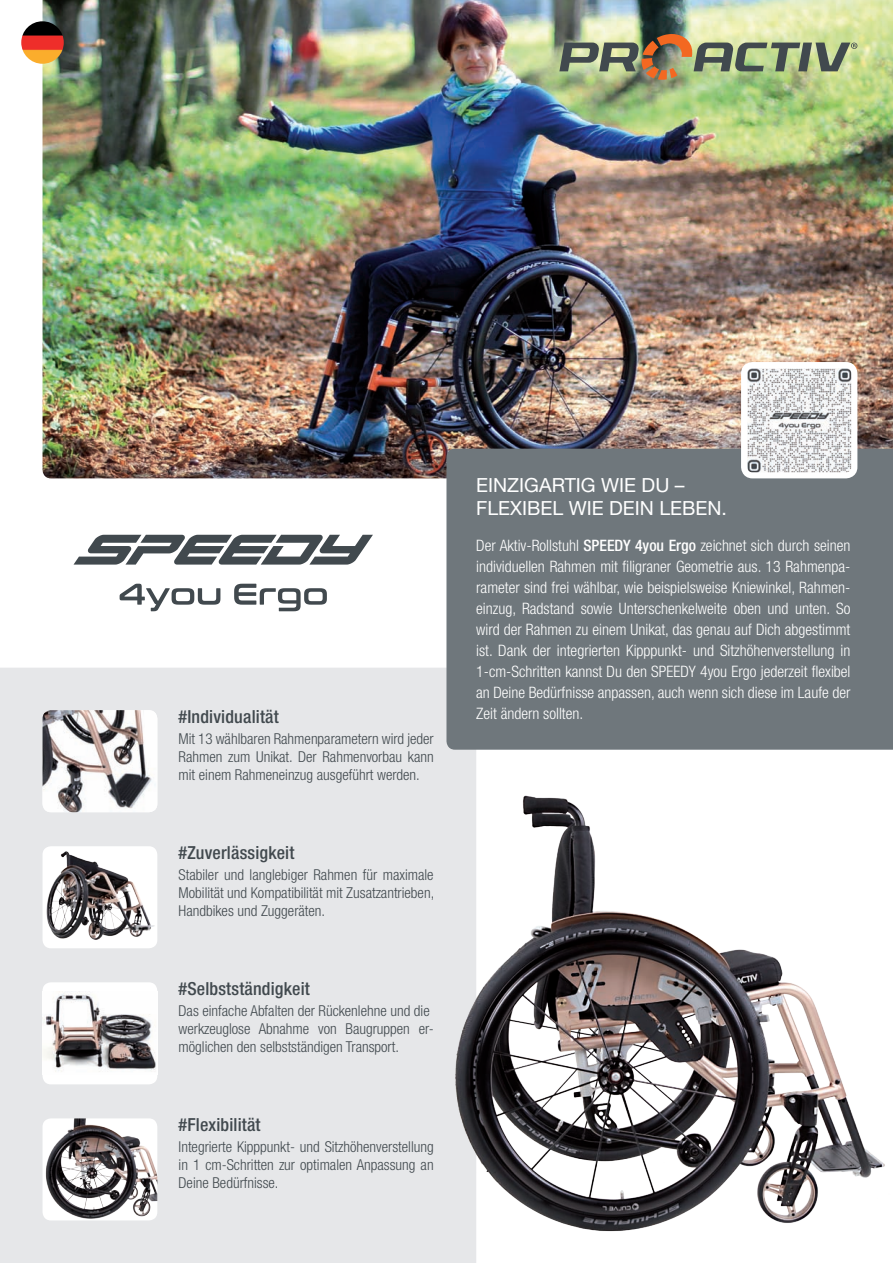
<style>
.page{position:relative;width:893px;height:1263px;background:#fff}
.page>*{position:absolute;margin:0;border:0;box-sizing:border-box;transform-origin:0 0}
.t1{font:19.5px/22.5px "Helvetica Neue LT Std";color:#fff}
.t2{font:500 condensed 18px "Helvetica Neue LT Std";letter-spacing:.01em;color:#41494e}
.t3{font:300 condensed 15.75px/21px "Helvetica Neue LT Std";color:#fff;text-align:justify}
.t4{font:300 condensed 15px/18px "Helvetica Neue LT Std";color:#41494e;text-align:justify}
.s1{font-weight:500}
</style>
<div class="page">
<img style="left:43px;top:0;width:850px;height:478px">
<div style="left:0;top:668px;width:476px;height:595px;background:#e6e7e9"></div>
<div style="left:446px;top:449px;width:447px;height:301px;background:#6f777c"></div>
<img style="left:559px;top:34px;width:298px;height:46px">
<div style="left:43px;top:982px;width:114px;height:102px;background:#fff;border-radius:9px"></div>
<img style="left:43px;top:993px;width:113px;height:79px">
<img style="left:43px;top:710px;width:114px;height:102px">
<img style="left:43px;top:846px;width:114px;height:102px">
<img style="left:446px;top:751px;width:439px;height:512px">
<img style="left:43px;top:1118px;width:114px;height:102px">
<img style="left:748px;top:369px;width:102px;height:102px">
<div style="left:741px;top:362px;width:116px;height:116px;border:6px solid #fff;border-radius:9px"></div>
<img style="left:21px;top:21px;width:43px;height:43px;border-radius:21px">
<svg style="left:74px;top:535px;width:299px;height:30px"></svg>
<svg style="left:234px;top:584px;width:93px;height:27px"></svg>
<svg style="left:120px;top:584px;width:100px;height:27px"></svg>
<p class="t1" style="left:476px;top:474px;width:252px">EINZIGARTIG WIE DU –<br>FLEXIBEL WIE DEIN LEBEN.</p>
<p class="t3" style="left:476px;top:535px;width:376px">Der Aktiv-Rollstuhl <span class="s1">SPEEDY 4you Ergo</span> zeichnet sich durch seinen individuellen Rahmen mit filigraner Geometrie aus. 13 Rahmenpa&shy;rameter sind frei wählbar, wie beispielsweise Kniewinkel, Rahmen&shy;einzug, Radstand sowie Unterschenkelweite oben und unten. So wird der Rahmen zu einem Unikat, das genau auf Dich abgestimmt ist. Dank der integrierten Kipppunkt- und Sitzhöhenverstellung in 1-cm-Schritten kannst Du den SPEEDY 4you Ergo jederzeit flexibel an Deine Bedürfnisse anpassen, auch wenn sich diese im Laufe der</p>
<p class="t2" style="left:179px;top:706px;width:102px">#Individualität</p>
<p class="t3" style="left:476px;top:703px;width:108px">Zeit ändern sollten.</p>
<p class="t4" style="left:179px;top:730px;width:257px">Mit 13 wählbaren Rahmenparametern wird jeder Rahmen zum Unikat. Der Rahmenvorbau kann mit einem Rahmeneinzug ausgeführt werden.</p>
<p class="t2" style="left:179px;top:842px;width:117px">#Zuverlässigkeit</p>
<p class="t4" style="left:179px;top:866px;width:257px">Stabiler und langlebiger Rahmen für maximale Mobilität und Kompatibilität mit Zusatzantrieben, Handbikes und Zuggeräten.</p>
<p class="t2" style="left:179px;top:978px;width:133px">#Selbstständigkeit</p>
<p class="t4" style="left:179px;top:1002px;width:257px;text-align:left">Das einfache Abfalten der Rückenlehne und die werkzeuglose Abnahme von Baugruppen er&shy;möglichen den selbstständigen Transport.</p>
<p class="t2" style="left:179px;top:1114px;width:84px">#Flexibilität</p>
<p class="t4" style="left:179px;top:1138px;width:257px">Integrierte Kipppunkt- und Sitzhöhenverstellung in 1 cm-Schritten zur optimalen Anpassung an Deine Bedürfnisse.</p>
</div>
